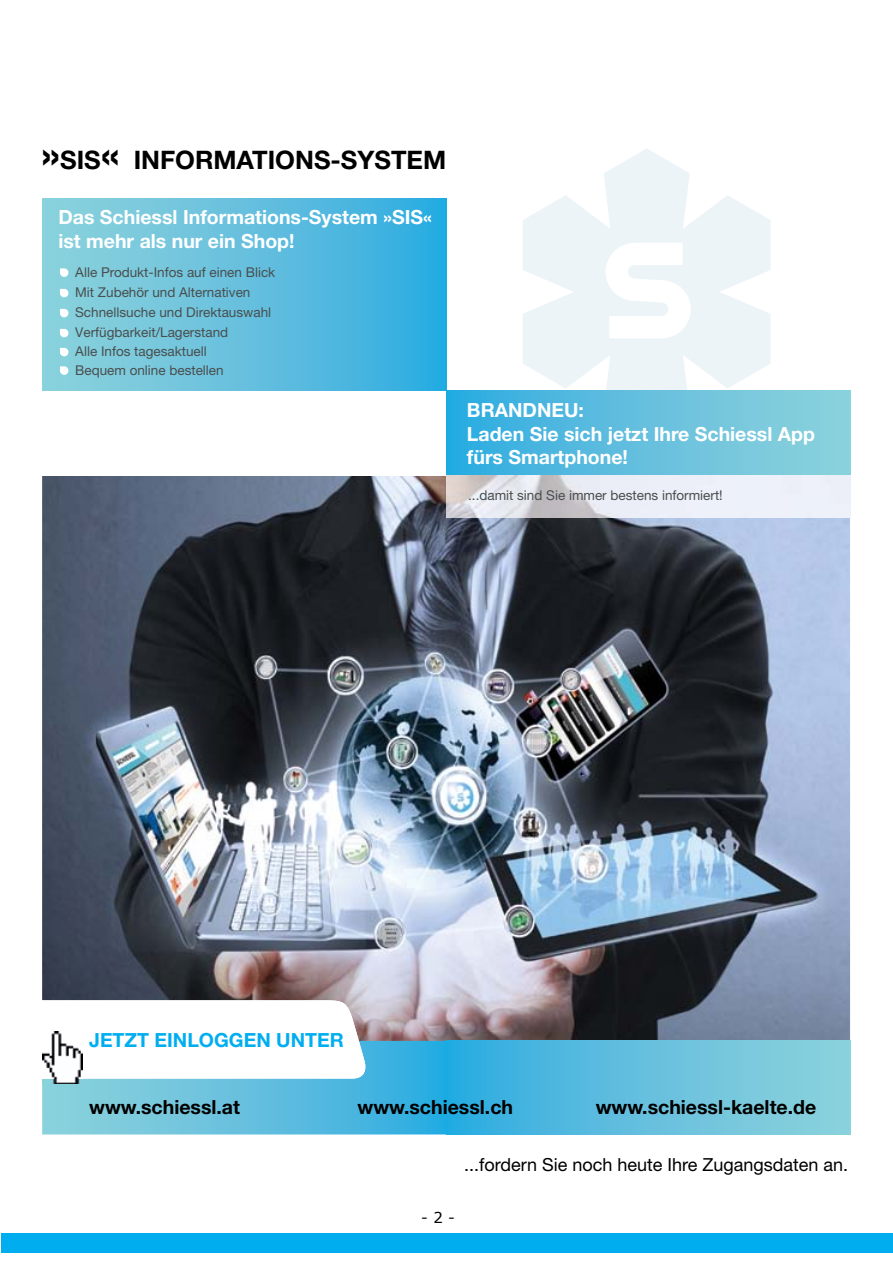
<style>
.page{position:relative;width:893px;height:1263px;background:#fff}
.page>*{position:absolute;margin:0;border:0;box-sizing:border-box;transform-origin:0 0}
.t1{font:700 25.5px "Helvetica Neue";color:#000}
.t2{font:700 19.5px/23.4px "Helvetica Neue";color:#fff}
.t3{font:700 19.5px "Helvetica Neue";color:#000}
.t4{font:700 19.5px "Helvetica Neue";color:#00aeef}
.t5{font:18px "Helvetica Neue";color:#000}
.t6{font:15px "Verdana";color:#000}
.t7{font:13.5px/19.6px "Helvetica Neue";color:#494e4e}
.s1{font-size:42px}
</style>
<div class="page">
<img style="left:42px;top:476px;width:808px;height:565px">
<div style="left:42px;top:199px;width:404px;height:191px;background:linear-gradient(to right,#93d3dc,#30ace1)"></div>
<svg style="left:60px;top:268px;width:8px;height:9px"></svg>
<svg style="left:60px;top:289px;width:8px;height:8px"></svg>
<svg style="left:60px;top:309px;width:8px;height:8px"></svg>
<svg style="left:60px;top:329px;width:8px;height:8px"></svg>
<svg style="left:60px;top:348px;width:8px;height:8px"></svg>
<svg style="left:60px;top:366px;width:8px;height:9px"></svg>
<div style="left:446px;top:1041px;width:404px;height:93px;background:linear-gradient(to right,#2face1,#93d3dc)"></div>
<svg style="left:42px;top:1000px;width:404px;height:134px"></svg>
<img style="left:43px;top:1032px;width:40px;height:52px">
<svg style="left:523px;top:149px;width:248px;height:241px;fill:#edf4f8"></svg>
<div style="left:446px;top:390px;width:404px;height:85px;background:linear-gradient(to right,#2face1,#93d3dc)"></div>
<img style="left:446px;top:475px;width:404px;height:43px">
<div style="left:2px;top:1233px;width:891px;height:19px;background:#00aeef"></div>
<h1 class="t1" style="left:42px;top:144px;width:406px"><span class="s1">»</span>SIS<span class="s1">«</span> INFORMATIONS-SYSTEM</h1>
<h2 class="t2" style="left:58px;top:205px;width:375px">Das Schiessl Informations-System »SIS« ist mehr als nur ein Shop!</h2>
<p class="t7" style="left:75px;top:262px;width:202px">Alle Produkt-Infos auf einen Blick<br>Mit Zubehör und Alternativen<br>Schnellsuche und Direktauswahl<br>Verfügbarkeit/Lagerstand<br>Alle Infos tagesaktuell<br>Bequem online bestellen</p>
<h2 class="t2" style="left:467px;top:398px;width:350px">BRANDNEU:<br>Laden Sie sich jetzt Ihre Schiessl App fürs Smartphone!</h2>
<p class="t7" style="left:468px;top:485px;width:256px">...damit sind Sie immer bestens informiert!</p>
<h2 class="t4" style="left:89px;top:1028px;width:256px">JETZT EINLOGGEN UNTER</h2>
<h2 class="t3" style="left:89px;top:1095px;width:152px">www.schiessl.at</h2>
<h2 class="t3" style="left:357px;top:1095px;width:157px">www.schiessl.ch</h2>
<h2 class="t3" style="left:596px;top:1095px;width:222px">www.schiessl-kaelte.de</h2>
<h3 class="t5" style="left:464px;top:1154px;width:386px">...fordern Sie noch heute Ihre Zugangsdaten an.</h3>
<p class="t6" style="left:421px;top:1208px;width:35px">- 2 -</p>
</div>
